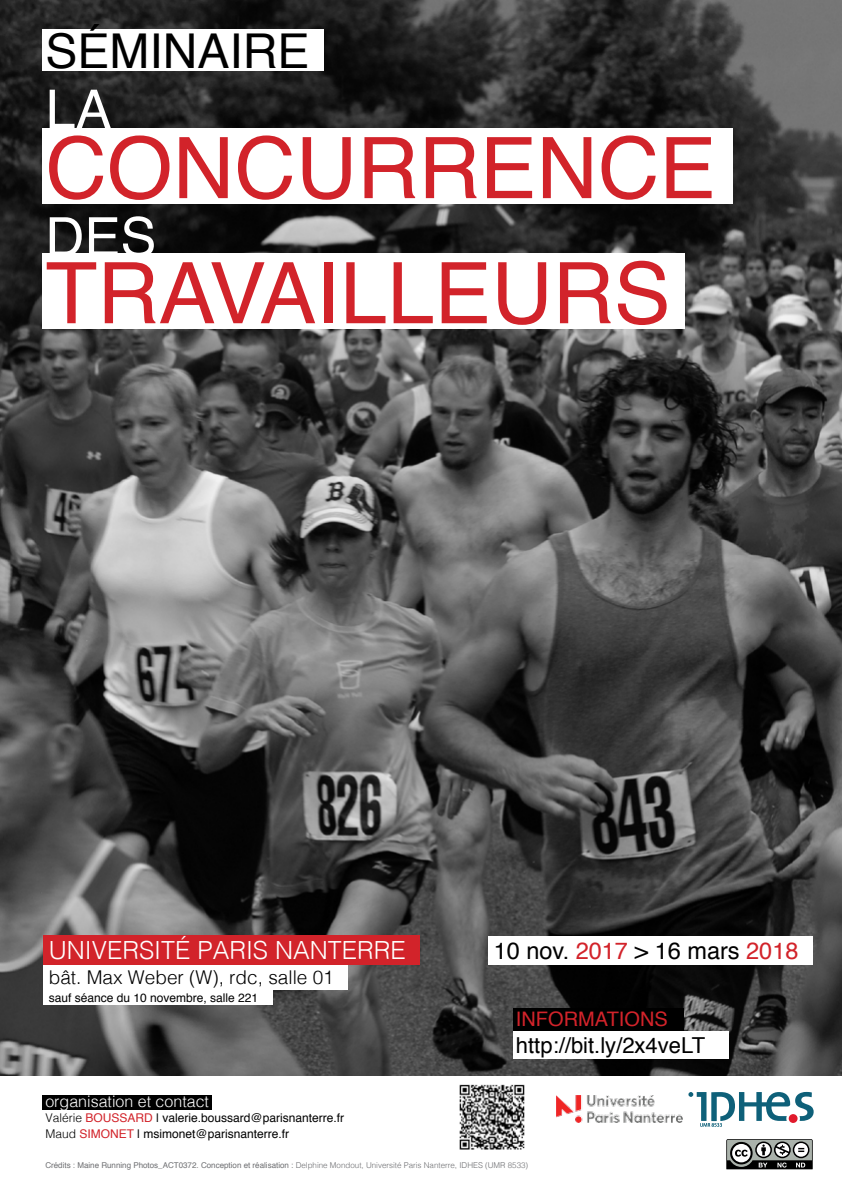
<style>
.page{position:relative;width:842px;height:1191px;background:#fff}
.page>*{position:absolute;margin:0;border:0;box-sizing:border-box;transform-origin:0 0}
.t1{font:85px "Helvetica";color:#d2232a}
.t2{font:54px "Helvetica";color:#fff}
.t3{font:48px "Helvetica";color:#000}
.t4{font:300 25px "Helvetica";color:#fff}
.t5{font:23.5px "Helvetica";color:#000}
.t6{font:22px "Helvetica";color:#000}
.t7{font:20px "Helvetica";color:#d2232a}
.t8{font:300 19px "Helvetica";color:#000}
.t9{font:300 16px "Helvetica";color:#fff}
.t10{font:12px/15px "Helvetica";color:#000}
.t11{font:8px "Helvetica";color:#6d6e71}
.s1{color:#d2232a}
.s2{font-weight:300}
</style>
<div class="page">
<img style="left:0;top:0;width:842px;height:1075px">
<img style="left:459px;top:1084px;width:66px;height:66px">
<div style="left:43px;top:990px;width:229px;height:14px;background:#fff"></div>
<div style="left:43px;top:254px;width:642px;height:75px;background:#fff"></div>
<div style="left:43px;top:129px;width:690px;height:75px;background:#fff"></div>
<div style="left:43px;top:29px;width:281px;height:42px;background:#fff"></div>
<img style="left:557px;top:1096px;width:125px;height:26px">
<svg style="left:688px;top:1092px;width:126px;height:34px"></svg>
<div style="left:43px;top:935px;width:377px;height:30px;background:#d2232a"></div>
<div style="left:43px;top:965px;width:305px;height:25px;background:#fff"></div>
<div style="left:488px;top:935px;width:325px;height:29px;background:#fff"></div>
<div style="left:513px;top:1030px;width:216px;height:28px;background:#fff"></div>
<div style="left:513px;top:1008px;width:170px;height:22px;background:#000"></div>
<div style="left:43px;top:1095px;width:169px;height:14px;background:#000"></div>
<svg style="left:726px;top:1139px;width:87px;height:31px"></svg>
<h3 class="t3" style="left:45px;top:14px;width:266px">SÉMINAIRE</h3>
<h2 class="t2" style="left:46px;top:68px;width:68px">LA</h2>
<h1 class="t1" style="left:45px;top:103px;width:672px">CONCURRENCE</h1>
<h2 class="t2" style="left:45px;top:195px;width:113px">DES</h2>
<h1 class="t1" style="left:45px;top:228px;width:627px">TRAVAILLEURS</h1>
<h3 class="t4" style="left:49px;top:929px;width:358px">UNIVERSITÉ PARIS NANTERRE</h3>
<h3 class="t8" style="left:49px;top:961px;width:287px">bât. Max Weber (W), rdc, salle 01</h3>
<p class="t10" style="left:49px;top:990px;width:211px">sauf séance du 10 novembre, salle 221</p>
<h3 class="t5" style="left:494px;top:932px;width:306px">10 nov. <span class="s1">2017</span> &gt; 16 mars <span class="s1">2018</span></h3>
<h3 class="t7" style="left:516px;top:1003px;width:153px">INFORMATIONS</h3>
<h3 class="t6" style="left:516px;top:1028px;width:191px">http://bit.ly/2x4veLT</h3>
<h3 class="t9" style="left:45px;top:1087px;width:165px">organisation et contact</h3>
<p class="t10" style="left:45px;top:1111px;width:300px"><span class="s2">Valérie</span> <span class="s1">BOUSSARD</span> | valerie.boussard@parisnanterre.fr<br><span class="s2">Maud</span> <span class="s1">SIMONET</span> | msimonet@parisnanterre.fr</p>
<p class="t11" style="left:45px;top:1158px;width:484px">Crédits : Maine Running Photos_ACT0372. Conception et réalisation : <span class="s2">Delphine Mondout, Université Paris Nanterre, IDHES (UMR 8533)</span></p>
</div>
